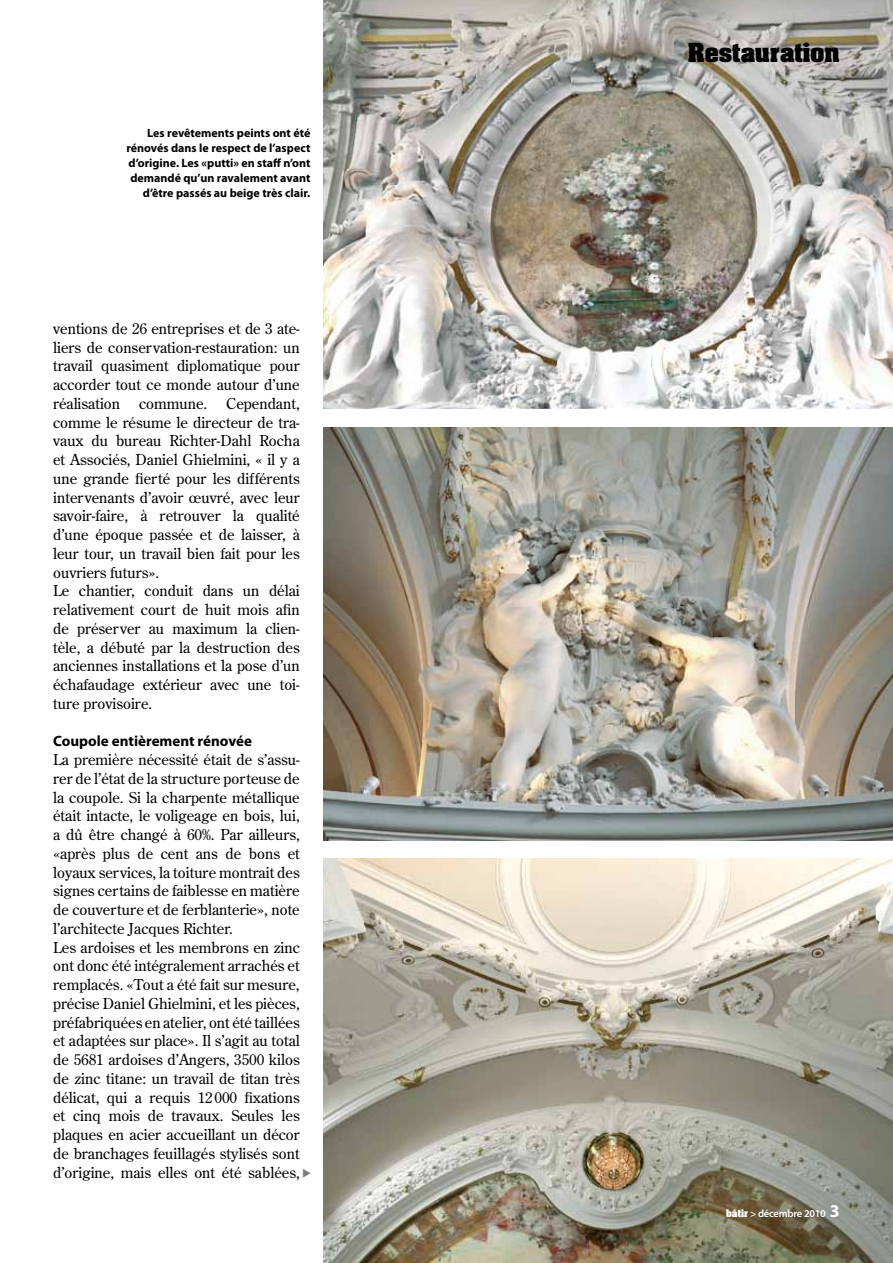
<style>
.page{position:relative;width:893px;height:1263px;background:#fff}
.page>*{position:absolute;margin:0;border:0;box-sizing:border-box;transform-origin:0 0}
.t1{font:700 22.5px "Aachen";color:#000}
.t2{font:15px/18.8px "Century Old Style";color:#000}
.t3{font:700 15px "Myriad Pro";color:#000}
.t4{font:700 12px/15px "Myriad Pro";color:#000;text-align:right}
.t5{font:600 10.5px "Myriad Pro";letter-spacing:-.02em;color:#fff}
.s1{font-family:"Aachen";font-weight:700;font-size:9px}
.s2{font-weight:700;font-size:18px}
</style>
<div class="page">
<img style="left:323px;top:0;width:570px;height:409px">
<img style="left:323px;top:859px;width:570px;height:404px">
<img style="left:323px;top:428px;width:570px;height:412px">
<p class="t4" style="left:126px;top:125px;width:186px">Les revêtements peints ont été rénovés dans le respect de l’aspect d’origine. Les «putti» en staff n’ont demandé qu’un ravalement avant d’être passés au beige très clair.</p>
<p class="t2" style="left:53px;top:319px;width:248px;text-align:justify">ventions de 26 entreprises et de 3 ate&shy;liers de conservation-restauration: un travail quasiment diplomatique pour accorder tout ce monde autour d’une réalisation</p>
<p class="t2" style="left:53px;top:394px;width:248px;text-indent:173px">Cependant, comme le résume le directeur de tra&shy;vaux du bureau Richter-Dahl Rocha et Associés, Daniel Ghielmini, « il y a une grande fierté pour les différents intervenants d’avoir œuvré, avec leur savoir-faire, à retrouver la qualité d’une époque passée et de laisser, à leur tour, un travail bien fait pour les ouvriers futurs».<br>Le chantier, conduit dans un délai relativement court de huit mois afin de préserver au maximum la clien&shy;tèle, a débuté par la destruction des anciennes installations et la pose d’un échafaudage extérieur avec une toi&shy;ture provisoire.</p>
<p class="t3" style="left:53px;top:731px;width:200px">Coupole entièrement rénovée</p>
<p class="t2" style="left:53px;top:750px;width:248px">La première nécessité était de s’assu&shy;rer de l’état de la structure porteuse de la coupole. Si la charpente métallique était intacte, le voligeage en bois, lui, a dû être changé à 60%. Par ailleurs, «après plus de cent ans de bons et loyaux services, la toiture montrait des signes certains de faiblesse en matière de couverture et de ferblanterie», note l’architecte Jacques Richter.<br>Les ardoises et les membrons en zinc ont donc été intégralement arrachés et remplacés. «Tout a été fait sur mesure, précise Daniel Ghielmini, et les pièces, préfabriquées en atelier, ont été taillées et adaptées sur place». Il s’agit au total de 5681 ardoises d’Angers, 3500 kilos de zinc titane: un travail de titan très délicat, qui a requis 12000 fixations et cinq mois de travaux. Seules les plaques en acier accueillant un décor de branchages feuillagés stylisés sont d’origine, mais elles ont été sablées,</p>
<p class="t2" style="left:139px;top:394px;width:70px">commune.</p>
<h1 class="t1" style="left:688px;top:36px;width:154px">Restauration</h1>
<p class="t5" style="left:726px;top:1207px;width:115px"><span class="s1">bâtir</span> &gt; décembre 2010 <span class="s2">3</span></p>
</div>
